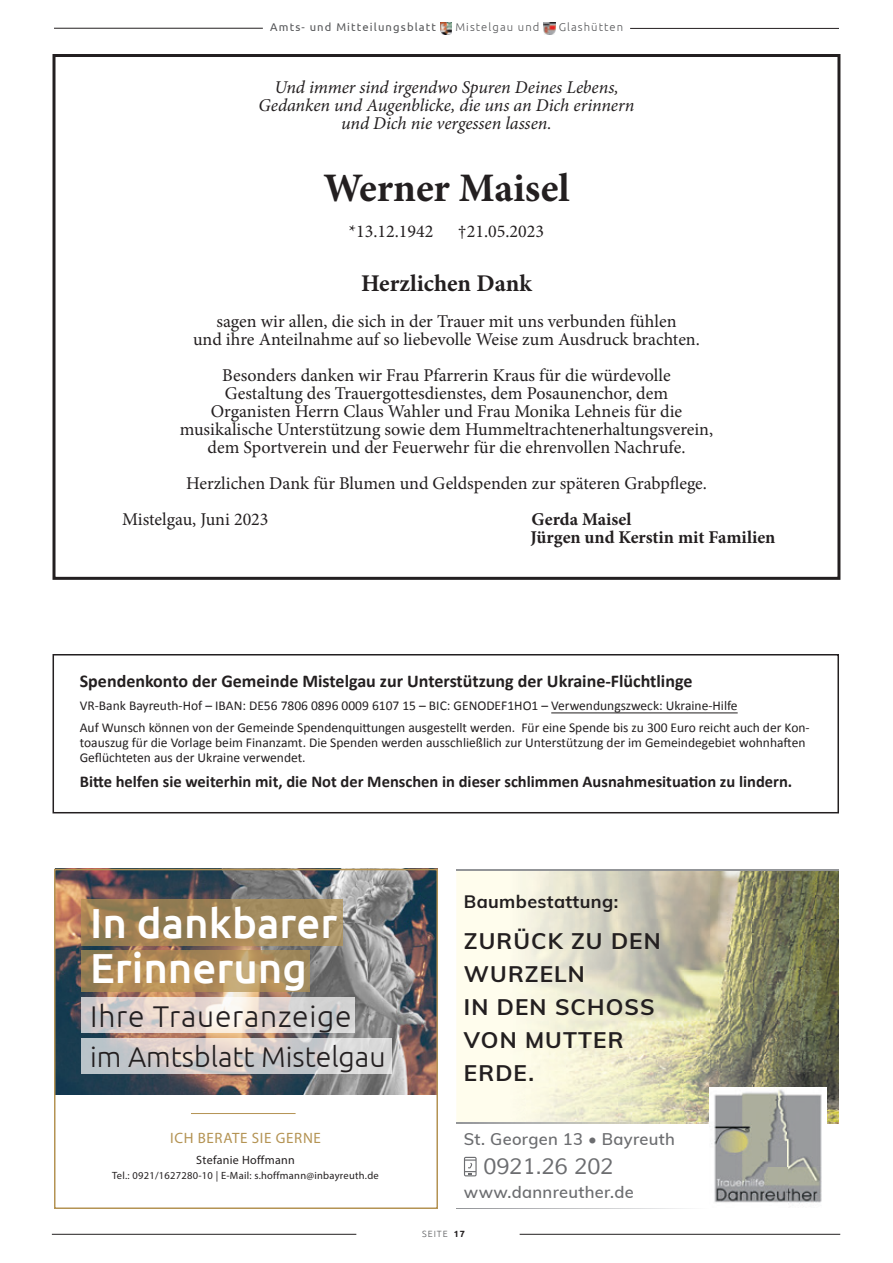
<style>
.page{position:relative;width:893px;height:1263px;background:#fff}
.page>*{position:absolute;margin:0;border:0;box-sizing:border-box;transform-origin:0 0}
.t1{font:500 42px "Ubuntu";color:#fff}
.t2{font:700 40.5px "Minion Pro";letter-spacing:-.005em;color:#231f20}
.t3{font:300 30px "Ubuntu";letter-spacing:.025em;color:#231f20}
.t4{font:300 28.5px "Ubuntu";color:#231f20}
.t5{font:700 24px "Minion Pro";color:#231f20}
.t6{font:700 22.5px/33px "Muli";letter-spacing:.05em;color:#231f20}
.t7{font:22.5px "Muli";color:#6c6d70}
.t8{font:18px "Minion Pro";color:#231f20}
.t9{font:italic 18px "Minion Pro";letter-spacing:-.005em;color:#231f20}
.t10{font:700 18px "Calibri";color:#231f20}
.t11{font:700 18px "Minion Pro";color:#231f20}
.t12{font:700 18px "Muli";letter-spacing:.02em;color:#231f20}
.t13{font:700 16.5px "Calibri";color:#231f20}
.t14{font:600 16.5px "Muli";letter-spacing:.02em;color:#6c6d70}
.t15{font:15px "Myriad Pro";letter-spacing:.045em;color:#b49353}
.t16{font:13.5px/22.5px "Calibri";color:#231f20}
.t17{font:12px "Myriad Pro";letter-spacing:.025em;color:#231f20}
.t18{font:11.25px "Ubuntu";letter-spacing:.1em;color:#57585a}
.t19{font:300 11.25px "Ubuntu";letter-spacing:.095em;color:#57585a}
.t20{font:10.5px "Myriad Pro";letter-spacing:.025em;color:#231f20}
.t21{font:300 9px "Ubuntu";letter-spacing:.1em;color:#57585a}
.s1{font-weight:700;color:#231f20}
</style>
<div class="page">
<hr style="left:52px;top:1234px;width:304px;height:1px;background:#231f20">
<hr style="left:520px;top:1234px;width:320px;height:1px;background:#231f20">
<hr style="left:54px;top:28px;width:209px;height:1px;background:#231f20">
<hr style="left:630px;top:28px;width:209px;height:1px;background:#231f20">
<svg style="left:440px;top:22px;width:12px;height:12px"></svg>
<svg style="left:544px;top:22px;width:11px;height:13px"></svg>
<img style="left:57px;top:872px;width:378px;height:222px">
<img style="left:752px;top:871px;width:87px;height:251px">
<img style="left:709px;top:871px;width:43px;height:216px">
<img style="left:480px;top:871px;width:229px;height:253px">
<svg style="left:464px;top:1157px;width:13px;height:19px"></svg>
<svg style="left:827px;top:1122px;width:12px;height:2px"></svg>
<div style="left:456px;top:871px;width:24px;height:253px;background:#fffded"></div>
<hr style="left:456px;top:869px;width:383px;height:2px;background:#939598">
<svg style="left:456px;top:1208px;width:233px;height:1px"></svg>
<img style="left:714px;top:1087px;width:112px;height:117px">
<hr style="left:191px;top:1113px;width:105px;height:1px;background:#b49353">
<svg style="left:82px;top:951px;width:228px;height:41px;background:#af8e5c"></svg>
<svg style="left:82px;top:997px;width:273px;height:36px;background:#e0d7d3"></svg>
<svg style="left:82px;top:899px;width:261px;height:46px;background:#9e8457"></svg>
<svg style="left:82px;top:1038px;width:310px;height:36px;background:#d2cfcf"></svg>
<div style="left:54px;top:869px;width:384px;height:340px;border:2px solid #b49353"></div>
<hr style="left:551px;top:712px;width:187px;height:1px;background:#231f20">
<div style="left:53px;top:654px;width:786px;height:159px;border:2px solid #231f20"></div>
<div style="left:52px;top:54px;width:788px;height:526px;border:3px solid #231f20"></div>
<p class="t18" style="left:270px;top:20px;width:167px">Amts- und Mitteilungsblatt</p>
<p class="t19" style="left:455px;top:20px;width:85px">Mistelgau und</p>
<p class="t19" style="left:559px;top:20px;width:66px">Glashütten</p>
<p class="t9" style="left:274px;top:75px;width:346px">Und immer sind irgendwo Spuren Deines Lebens,</p>
<p class="t9" style="left:259px;top:93px;width:377px">Gedanken und Augenblicke, die uns an Dich erinnern</p>
<p class="t9" style="left:341px;top:111px;width:212px">und Dich nie vergessen lassen.</p>
<p class="t2" style="left:323px;top:160px;width:248px">Werner Maisel</p>
<p class="t8" style="left:349px;top:219px;width:86px">*13.12.1942</p>
<p class="t8" style="left:458px;top:219px;width:88px">†21.05.2023</p>
<p class="t5" style="left:361px;top:267px;width:172px">Herzlichen Dank</p>
<p class="t8" style="left:216px;top:309px;width:462px">sagen wir allen, die sich in der Trauer mit uns verbunden fühlen</p>
<p class="t8" style="left:193px;top:327px;width:508px">und ihre Anteilnahme auf so liebevolle Weise zum Ausdruck brachten.</p>
<p class="t8" style="left:222px;top:363px;width:450px">Besonders danken wir Frau Pfarrerin Kraus für die würdevolle</p>
<p class="t8" style="left:225px;top:381px;width:445px">Gestaltung des Trauergottesdienstes, dem Posaunenchor, dem</p>
<p class="t8" style="left:211px;top:399px;width:473px">Organisten Herrn Claus Wahler und Frau Monika Lehneis für die</p>
<p class="t8" style="left:180px;top:417px;width:535px">musikalische Unterstützung sowie dem Hummeltrachtenerhaltungsverein,</p>
<p class="t8" style="left:208px;top:435px;width:479px">dem Sportverein und der Feuerwehr für die ehrenvollen Nachrufe.</p>
<p class="t8" style="left:186px;top:471px;width:522px">Herzlichen Dank für Blumen und Geldspenden zur späteren Grabpflege.</p>
<p class="t8" style="left:122px;top:507px;width:148px">Mistelgau, Juni 2023</p>
<p class="t11" style="left:532px;top:507px;width:101px">Gerda Maisel</p>
<p class="t11" style="left:531px;top:525px;width:246px">Jürgen und Kerstin mit Familien</p>
<p class="t10" style="left:80px;top:670px;width:614px">Spendenkonto der Gemeinde Mistelgau zur Unterstützung der Ukraine-Flüchtlinge</p>
<p class="t16" style="left:80px;top:694px;width:731px">VR-Bank Bayreuth-Hof – IBAN: DE56 7806 0896 0009 6107 15 – BIC: GENODEF1HO1 – Verwendungszweck: Ukraine-Hilfe<br>Auf Wunsch können von der Gemeinde Spendenquittungen ausgestellt werden. Für eine Spende bis zu 300 Euro reicht auch der Kon-</p>
<p class="t16" style="left:80px;top:735px;width:727px;line-height:14.5px">toauszug für die Vorlage beim Finanzamt. Die Spenden werden ausschließlich zur Unterstützung der im Gemeindegebiet wohnhaften<br>Geflüchteten aus der Ukraine verwendet.</p>
<p class="t13" style="left:80px;top:771px;width:714px">Bitte helfen sie weiterhin mit, die Not der Menschen in dieser schlimmen Ausnahmesituation zu lindern.</p>
<p class="t1" style="left:90px;top:897px;width:249px">In dankbarer</p>
<p class="t1" style="left:90px;top:942px;width:218px">Erinnerung</p>
<p class="t3" style="left:90px;top:998px;width:263px">Ihre Traueranzeige</p>
<p class="t4" style="left:90px;top:1040px;width:297px">im Amtsblatt Mistelgau</p>
<p class="t15" style="left:170px;top:1129px;width:152px">ICH BERATE SIE GERNE</p>
<p class="t17" style="left:196px;top:1152px;width:100px">Stefanie Hoffmann</p>
<p class="t20" style="left:112px;top:1168px;width:268px">Tel.: 0921/1627280-10 | E-Mail: s.hoffmann@inbayreuth.de</p>
<p class="t12" style="left:464px;top:889px;width:156px">Baumbestattung:</p>
<p class="t6" style="left:464px;top:923px;width:198px">ZURÜCK ZU DEN<br>WURZELN<br>IN DEN SCHOSS<br>VON MUTTER<br>ERDE.</p>
<p class="t14" style="left:464px;top:1127px;width:213px">St. Georgen 13 • Bayreuth</p>
<p class="t7" style="left:483px;top:1153px;width:132px">0921.26 202</p>
<p class="t14" style="left:464px;top:1180px;width:171px">www.dannreuther.de</p>
<p class="t21" style="left:422px;top:1228px;width:44px">SEITE <span class="s1">17</span></p>
</div>
